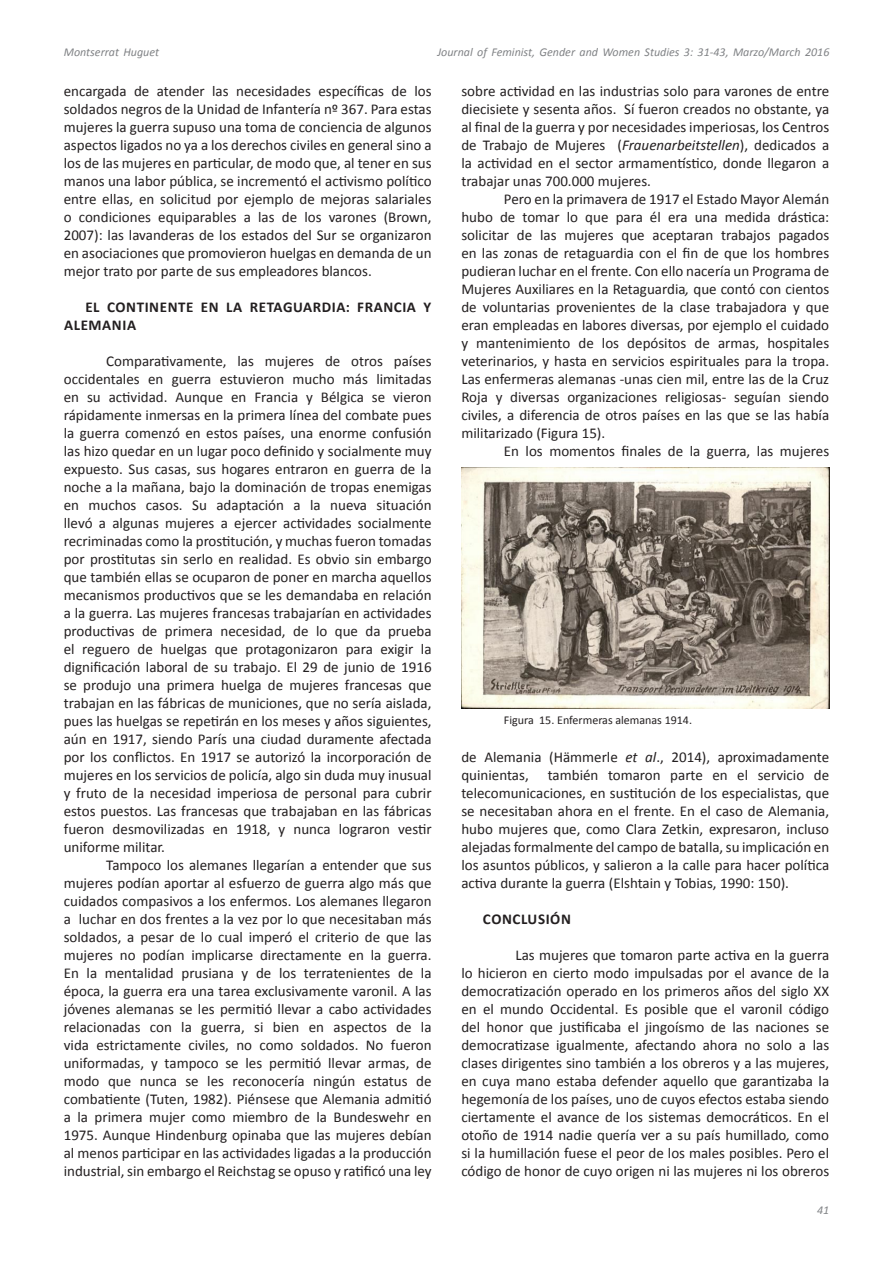
<style>
.page{position:relative;width:893px;height:1263px;background:#fff}
.page>*{position:absolute;margin:0;border:0;box-sizing:border-box;transform-origin:0 0}
.Texto{font:15px/18px "Calibri";color:#231f20;text-align:justify}
._1__Entrada{font:700 15px/18px "Calibri";letter-spacing:.04em;color:#231f20}
.t1{font:italic 12px "Calibri";color:#808285}
.Pie_de_figura{font:12px "Calibri";color:#231f20}
.s1{font-style:italic}
</style>
<div class="page">
<img style="left:461px;top:467px;width:368px;height:242px">
<p class="t1" style="left:64px;top:44px;width:97px">Montserrat Huguet</p>
<p class="t1" style="left:437px;top:44px;width:393px">Journal of Feminist, Gender and Women Studies 3: 31-43, Marzo/March 2016</p>
<p class="Texto" style="left:64px;top:82px;width:369px">encargada de atender las necesidades específicas de los soldados negros de la Unidad de Infantería nº 367. Para estas mujeres la guerra supuso una toma de conciencia de algunos aspectos ligados no ya a los derechos civiles en general sino a los de las mujeres en particular, de modo que, al tener en sus manos una labor pública, se incrementó el activismo político entre ellas, en solicitud por ejemplo de mejoras salariales o condiciones equiparables a las de los varones (Brown, 2007): las lavanderas de los estados del Sur se organizaron en asociaciones que promovieron huelgas en demanda de un mejor trato por parte de sus empleadores blancos.</p>
<p class="_1__Entrada" style="left:64px;top:298px;width:369px;text-indent:21px">EL CONTINENTE EN LA RETAGUARDIA: FRANCIA Y<br>ALEMANIA</p>
<p class="Texto" style="left:64px;top:352px;width:369px;text-indent:43px">Comparativamente, las mujeres de otros países occidentales en guerra estuvieron mucho más limitadas en su actividad. Aunque en Francia y Bélgica se vieron rápidamente inmersas en la primera línea del combate pues la guerra comenzó en estos países, una enorme confusión las hizo quedar en un lugar poco definido y socialmente muy expuesto. Sus casas, sus hogares entraron en guerra de la noche a la mañana, bajo la dominación de tropas enemigas en muchos casos. Su adaptación a la nueva situación llevó a algunas mujeres a ejercer actividades socialmente recriminadas como la prostitución, y muchas fueron tomadas por prostitutas sin serlo en realidad. Es obvio sin embargo que también ellas se ocuparon de poner en marcha aquellos mecanismos productivos que se les demandaba en relación a la guerra. Las mujeres francesas trabajarían en actividades productivas de primera necesidad, de lo que da prueba el reguero de huelgas que protagonizaron para exigir la dignificación laboral de su trabajo. El 29 de junio de 1916 se produjo una primera huelga de mujeres francesas que trabajan en las fábricas de municiones, que no sería aislada, pues las huelgas se repetirán en los meses y años siguientes, aún en 1917, siendo París una ciudad duramente afectada por los conflictos. En 1917 se autorizó la incorporación de mujeres en los servicios de policía, algo sin duda muy inusual y fruto de la necesidad imperiosa de personal para cubrir estos puestos. Las francesas que trabajaban en las fábricas fueron desmovilizadas en 1918, y nunca lograron vestir uniforme militar.</p>
<p class="Texto" style="left:64px;top:856px;width:369px;text-indent:43px">Tampoco los alemanes llegarían a entender que sus mujeres podían aportar al esfuerzo de guerra algo más que cuidados compasivos a los enfermos. Los alemanes llegaron a luchar en dos frentes a la vez por lo que necesitaban más soldados, a pesar de lo cual imperó el criterio de que las mujeres no podían implicarse directamente en la guerra.<br>En la mentalidad prusiana y de los terratenientes de la época, la guerra era una tarea exclusivamente varonil. A las jóvenes alemanas se les permitió llevar a cabo actividades relacionadas con la guerra, si bien en aspectos de la vida estrictamente civiles, no como soldados. No fueron uniformadas, y tampoco se les permitió llevar armas, de modo que nunca se les reconocería ningún estatus de combatiente (Tuten, 1982). Piénsese que Alemania admitió a la primera mujer como miembro de la Bundeswehr en 1975. Aunque Hindenburg opinaba que las mujeres debían al menos participar en las actividades ligadas a la producción industrial, sin embargo el Reichstag se opuso y ratificó una ley</p>
<p class="Texto" style="left:461px;top:82px;width:369px">sobre actividad en las industrias solo para varones de entre diecisiete y sesenta años. Sí fueron creados no obstante, ya al final de la guerra y por necesidades imperiosas, los Centros de Trabajo de Mujeres (<span class="s1">Frauenarbeitstellen</span>), dedicados a la actividad en el sector armamentístico, donde llegaron a trabajar unas 700.000 mujeres.</p>
<p class="Texto" style="left:461px;top:190px;width:369px;text-indent:43px">Pero en la primavera de 1917 el Estado Mayor Alemán hubo de tomar lo que para él era una medida drástica: solicitar de las mujeres que aceptaran trabajos pagados en las zonas de retaguardia con el fin de que los hombres pudieran luchar en el frente. Con ello nacería un Programa de Mujeres Auxiliares en la Retaguardia<span class="s1">,</span> que contó con cientos de voluntarias provenientes de la clase trabajadora y que eran empleadas en labores diversas, por ejemplo el cuidado y mantenimiento de los depósitos de armas, hospitales veterinarios, y hasta en servicios espirituales para la tropa.<br>Las enfermeras alemanas -unas cien mil, entre las de la Cruz Roja y diversas organizaciones religiosas- seguían siendo civiles, a diferencia de otros países en las que se las había militarizado (Figura 15).</p>
<p class="Texto" style="left:504px;top:442px;width:327px">En los momentos finales de la guerra, las mujeres</p>
<p class="Pie_de_figura" style="left:504px;top:712px;width:190px">Figura 15. Enfermeras alemanas 1914.</p>
<p class="Texto" style="left:461px;top:748px;width:369px">de Alemania (Hämmerle <span class="s1">et al</span>., 2014), aproximadamente quinientas,</p>
<p class="Texto" style="left:461px;top:766px;width:369px;text-indent:86px">también tomaron parte en el servicio de telecomunicaciones, en sustitución de los especialistas, que se necesitaban ahora en el frente. En el caso de Alemania, hubo mujeres que, como Clara Zetkin, expresaron, incluso alejadas formalmente del campo de batalla, su implicación en los asuntos públicos, y salieron a la calle para hacer política activa durante la guerra (Elshtain y Tobias, 1990: 150).</p>
<p class="_1__Entrada" style="left:483px;top:910px;width:89px">CONCLUSIÓN</p>
<p class="Texto" style="left:461px;top:946px;width:369px;text-indent:54px">Las mujeres que tomaron parte activa en la guerra lo hicieron en cierto modo impulsadas por el avance de la democratización operado en los primeros años del siglo XX en el mundo Occidental. Es posible que el varonil código del honor que justificaba el jingoísmo de las naciones se democratizase igualmente, afectando ahora no solo a las clases dirigentes sino también a los obreros y a las mujeres, en cuya mano estaba defender aquello que garantizaba la hegemonía de los países, uno de cuyos efectos estaba siendo ciertamente el avance de los sistemas democráticos. En el otoño de 1914 nadie quería ver a su país humillado<span class="s1">,</span> como si la humillación fuese el peor de los males posibles. Pero el código de honor de cuyo origen ni las mujeres ni los obreros</p>
<p class="t1" style="left:817px;top:1201px;width:14px">41</p>
</div>
